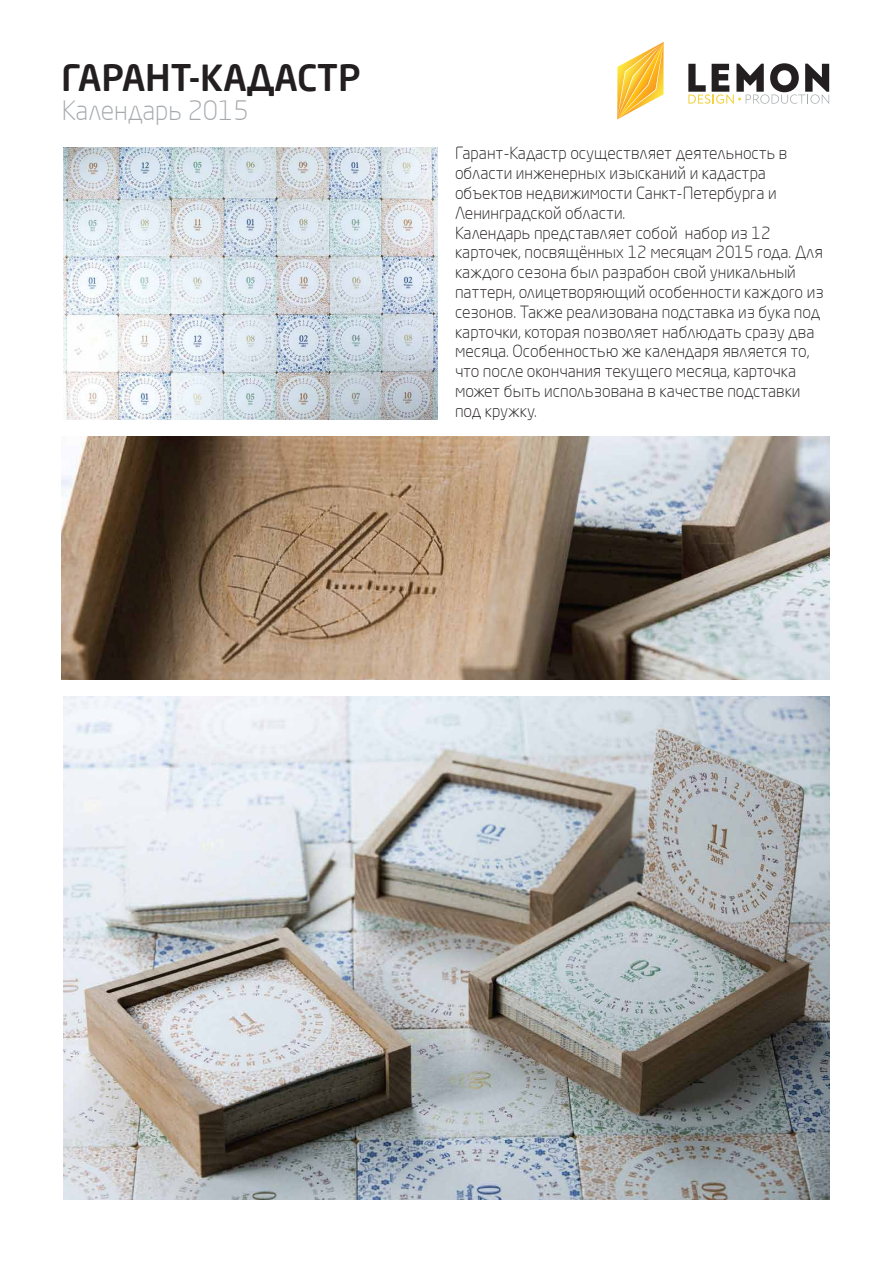
<style>
.page{position:relative;width:893px;height:1263px;background:#fff}
.page>*{position:absolute;margin:0;border:0;box-sizing:border-box;transform-origin:0 0}
.t1{font:500 36px "Neo Sans Pro";color:#231f20}
.t2{font:300 26.25px "Neo Sans Pro";color:#a6a9ac}
.t3{font:300 16.5px/19.8px "Neo Sans Pro";color:#231f20}
</style>
<div class="page">
<svg style="left:617px;top:42px;width:47px;height:78px"></svg>
<svg style="left:688px;top:63px;width:141px;height:41px"></svg>
<img style="left:64px;top:147px;width:374px;height:273px">
<img style="left:64px;top:697px;width:765px;height:502px">
<img style="left:61px;top:437px;width:768px;height:243px">
<h1 class="t1" style="left:61px;top:55px;width:301px">ГАРАНТ-КАДАСТР</h1>
<h2 class="t2" style="left:62px;top:95px;width:188px">Календарь 2015</h2>
<p class="t3" style="left:455px;top:143px;width:370px">Гарант-Кадастр осуществляет деятельность в области инженерных изысканий и кадастра объектов недвижимости Санкт-Петербурга и Ленинградской области.<br>Календарь представляет собой набор из 12 карточек, посвящённых 12 месяцам 2015 года. Для каждого сезона был разрабон свой уникальный паттерн, олицетворяющий особенности каждого из сезонов. Также реализована подставка из бука под карточки, которая позволяет наблюдать сразу два месяца. Особенностью же календаря является то, что после окончания текущего месяца, карточка может быть использована в качестве подставки под кружку.</p>
</div>
